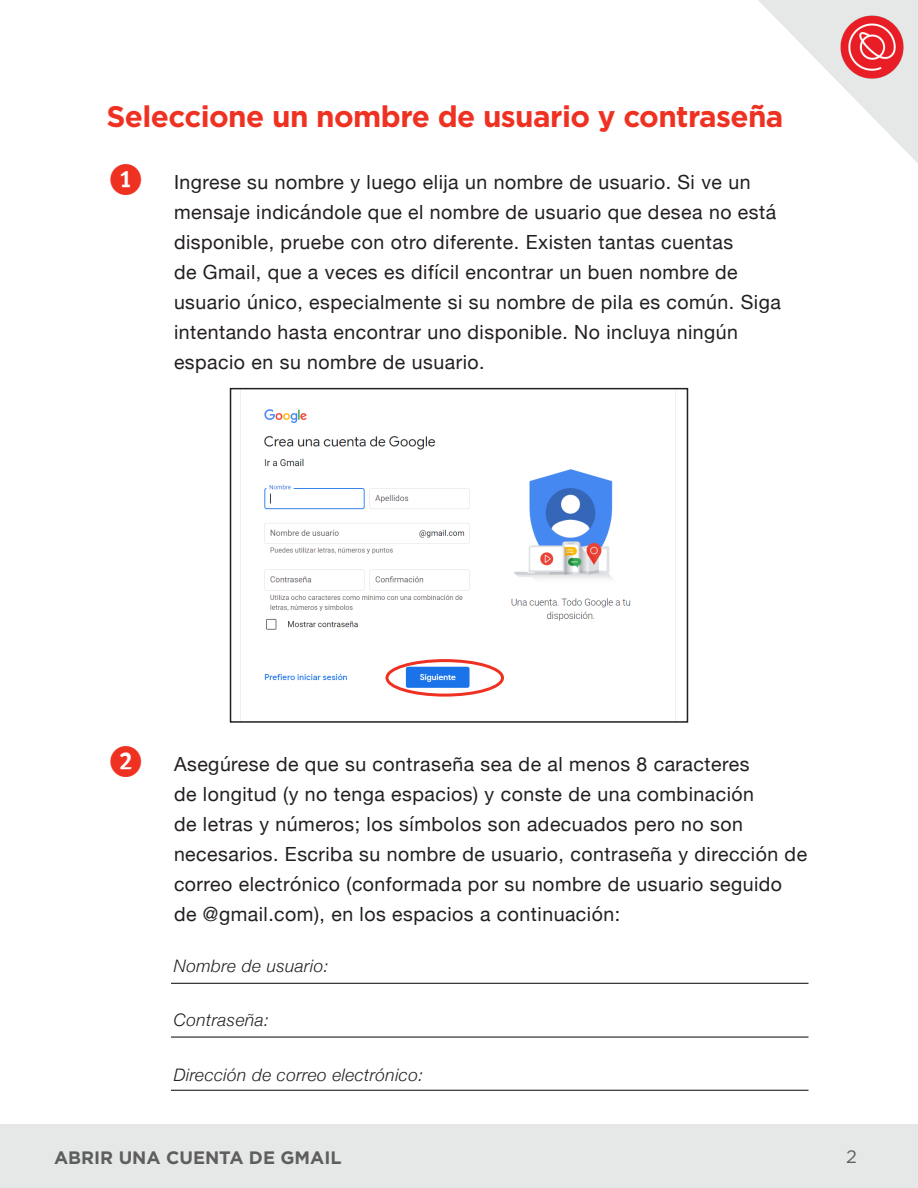
<style>
.page{position:relative;width:918px;height:1188px;background:#fff}
.page>*{position:absolute;margin:0;border:0;box-sizing:border-box;transform-origin:0 0}
.Tab_PN_Ding_Pn{font:45px "Dingbests";color:#ef3122}
.subtitle{font:700 29.7px "Gotham";letter-spacing:-.02em;color:#ef3122}
.Tab_PN_Ding_Pn-2{font:19.5px/30px "Helvetica Neue";letter-spacing:.025em;color:#231f20}
.t1{font:700 18px "Gotham";color:#5e5e5e}
.t2{font:18px "Gotham";color:#5e5e5e}
.Cover_subtitle{font:italic 300 17.25px "Helvetica Neue";letter-spacing:.025em;color:#231f20}
</style>
<div class="page">
<div style="left:0;top:1124px;width:918px;height:64px;background:#e5e8e7"></div>
<svg style="left:758px;top:0;width:160px;height:163px"></svg>
<img style="left:833px;top:8px;width:77px;height:77px">
<img style="left:240px;top:391px;width:436px;height:329px">
<div style="left:230px;top:388px;width:458px;height:335px;border:2px solid #231f20"></div>
<div style="left:386px;top:659px;width:118px;height:38px;border:3px solid #ef3122;border-radius:50%"></div>
<hr style="left:171px;top:983px;width:637px;height:1px;background:#231f20">
<hr style="left:171px;top:1037px;width:637px;height:1px;background:#231f20">
<hr style="left:171px;top:1090px;width:637px;height:1px;background:#231f20">
<p class="subtitle" style="left:106px;top:97px;width:679px">Seleccione un nombre de usuario y contraseña</p>
<p class="Tab_PN_Ding_Pn" style="left:106px;top:156px;width:40px">1</p>
<p class="Tab_PN_Ding_Pn-2" style="left:174px;top:168px;width:608px">Ingrese su nombre y luego elija un nombre de usuario. Si ve un mensaje indicándole que el nombre de usuario que desea no está disponible, pruebe con otro diferente. Existen tantas cuentas<br>de Gmail, que a veces es difícil encontrar un buen nombre de usuario único, especialmente si su nombre de pila es común. Siga intentando hasta encontrar uno disponible. No incluya ningún espacio en su nombre de usuario.</p>
<p class="Tab_PN_Ding_Pn" style="left:106px;top:738px;width:40px">2</p>
<p class="Tab_PN_Ding_Pn-2" style="left:174px;top:750px;width:635px">Asegúrese de que su contraseña sea de al menos 8 caracteres<br>de longitud (y no tenga espacios) y conste de una combinación<br>de letras y números; los símbolos son adecuados pero no son necesarios. Escriba su nombre de usuario, contraseña y dirección de correo electrónico (conformada por su nombre de usuario seguido de @gmail.com), en los espacios a continuación:</p>
<p class="Cover_subtitle" style="left:174px;top:953px;width:156px">Nombre de usuario:</p>
<p class="Cover_subtitle" style="left:174px;top:1006px;width:97px">Contraseña:</p>
<p class="Cover_subtitle" style="left:174px;top:1061px;width:251px">Dirección de correo electrónico:</p>
<p class="t1" style="left:54px;top:1146px;width:289px">ABRIR UNA CUENTA DE GMAIL</p>
<p class="t2" style="left:846px;top:1145px;width:12px">2</p>
</div>
